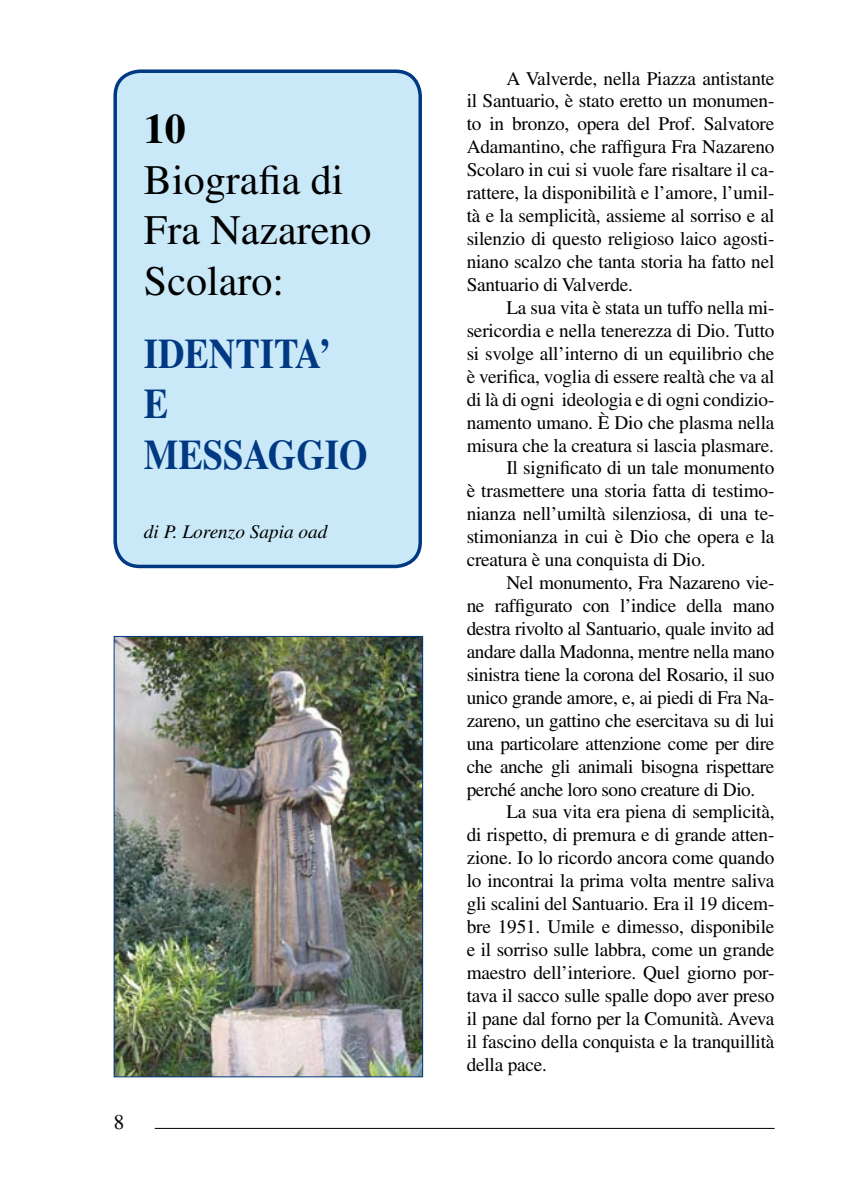
<style>
.page{position:relative;width:844px;height:1191px;background:#fff}
.page>*{position:absolute;margin:0;border:0;box-sizing:border-box;transform-origin:0 0}
.t1{font:42px/50.4px "Times";color:#000}
.t2{font:700 42px/50.4px "Times";color:#003882;scale:.87 1}
.t3{font:700 42px "Times";color:#000}
.t4{font:21px "Times";color:#000}
.t5{font:19.25px/22.9px "Times";letter-spacing:-.01em;color:#000;text-align:justify}
.t6{font:italic 19.25px "Times";color:#000}
</style>
<div class="page">
<hr style="left:155px;top:1128px;width:619px;height:1px;background:#000">
<div style="left:115px;top:71px;width:305px;height:495px;background:#c9e9f8;border-radius:25px"></div>
<div style="left:113px;top:69px;width:309px;height:499px;border:4px solid #003882;border-radius:25px"></div>
<img style="left:116px;top:638px;width:305px;height:437px">
<div style="left:114px;top:636px;width:309px;height:441px;border:1px solid #003882"></div>
<h1 class="t3" style="left:144px;top:104px;width:43px">10</h1>
<h1 class="t1" style="left:144px;top:154px;width:229px">Biografia di<br>Fra Nazareno<br>Scolaro:</h1>
<h1 class="t2" style="left:144px;top:328px;width:258px">IDENTITA’<br>E<br>MESSAGGIO</h1>
<p class="t6" style="left:144px;top:521px;width:185px">di P. Lorenzo Sapia oad</p>
<p class="t4" style="left:114px;top:1109px;width:12px">8</p>
<p class="t5" style="left:466px;top:66px;width:309px;text-indent:40px">A Valverde, nella Piazza antistante il Santuario, è stato eretto un monumen&shy;to in bronzo, opera del Prof. Salvatore Adamantino, che raffigura Fra Nazareno Scolaro in cui si vuole fare risaltare il ca&shy;rattere, la disponibilità e l’amore, l’umil&shy;tà e la semplicità, assieme al sorriso e al silenzio di questo religioso laico agosti&shy;niano scalzo che tanta storia ha fatto nel Santuario di Valverde.</p>
<p class="t5" style="left:506px;top:296px;width:269px">La sua vita è stata un tuffo nella mi-</p>
<p class="t5" style="left:466px;top:319px;width:309px">sericordia e nella tenerezza di Dio. Tutto</p>
<p class="t5" style="left:466px;top:342px;width:309px">si svolge all’interno di un equilibrio che</p>
<p class="t5" style="left:466px;top:365px;width:309px">è verifica, voglia di essere realtà che va al</p>
<p class="t5" style="left:466px;top:387px;width:309px">di là di ogni ideologia e di ogni condizio-</p>
<p class="t5" style="left:466px;top:410px;width:309px">namento umano. È Dio che plasma nella</p>
<p class="t5" style="left:466px;top:433px;width:308px">misura che la creatura si lascia plasmare.</p>
<p class="t5" style="left:506px;top:456px;width:269px">Il significato di un tale monumento</p>
<p class="t5" style="left:466px;top:479px;width:309px">è trasmettere una storia fatta di testimo-</p>
<p class="t5" style="left:466px;top:502px;width:309px">nianza nell’umiltà silenziosa, di una te-</p>
<p class="t5" style="left:466px;top:525px;width:309px">stimonianza in cui è Dio che opera e la</p>
<p class="t5" style="left:466px;top:548px;width:240px">creatura è una conquista di Dio.</p>
<p class="t5" style="left:506px;top:571px;width:269px">Nel monumento, Fra Nazareno vie-</p>
<p class="t5" style="left:466px;top:594px;width:309px">ne raffigurato con l’indice della mano</p>
<p class="t5" style="left:466px;top:617px;width:309px">destra rivolto al Santuario, quale invito ad</p>
<p class="t5" style="left:466px;top:640px;width:309px">andare dalla Madonna, mentre nella mano</p>
<p class="t5" style="left:466px;top:663px;width:309px">sinistra tiene la corona del Rosario, il suo</p>
<p class="t5" style="left:466px;top:686px;width:309px">unico grande amore, e, ai piedi di Fra Na-</p>
<p class="t5" style="left:466px;top:708px;width:309px">zareno, un gattino che esercitava su di lui</p>
<p class="t5" style="left:466px;top:731px;width:309px">una particolare attenzione come per dire</p>
<p class="t5" style="left:466px;top:754px;width:309px">che anche gli animali bisogna rispettare</p>
<p class="t5" style="left:466px;top:777px;width:290px">perché anche loro sono creature di Dio.</p>
<p class="t5" style="left:506px;top:800px;width:269px">La sua vita era piena di semplicità,</p>
<p class="t5" style="left:466px;top:823px;width:309px">di rispetto, di premura e di grande atten-</p>
<p class="t5" style="left:466px;top:846px;width:309px">zione. Io lo ricordo ancora come quando</p>
<p class="t5" style="left:466px;top:869px;width:309px">lo incontrai la prima volta mentre saliva</p>
<p class="t5" style="left:466px;top:892px;width:309px">gli scalini del Santuario. Era il 19 dicem-</p>
<p class="t5" style="left:466px;top:915px;width:309px">bre 1951. Umile e dimesso, disponibile</p>
<p class="t5" style="left:466px;top:938px;width:309px">e il sorriso sulle labbra, come un grande</p>
<p class="t5" style="left:466px;top:961px;width:309px">maestro dell’interiore. Quel giorno por-</p>
<p class="t5" style="left:466px;top:984px;width:309px">tava il sacco sulle spalle dopo aver preso</p>
<p class="t5" style="left:466px;top:1006px;width:309px">il pane dal forno per la Comunità. Aveva</p>
<p class="t5" style="left:466px;top:1029px;width:309px">il fascino della conquista e la tranquillità</p>
<p class="t5" style="left:466px;top:1052px;width:82px">della pace.</p>
</div>
